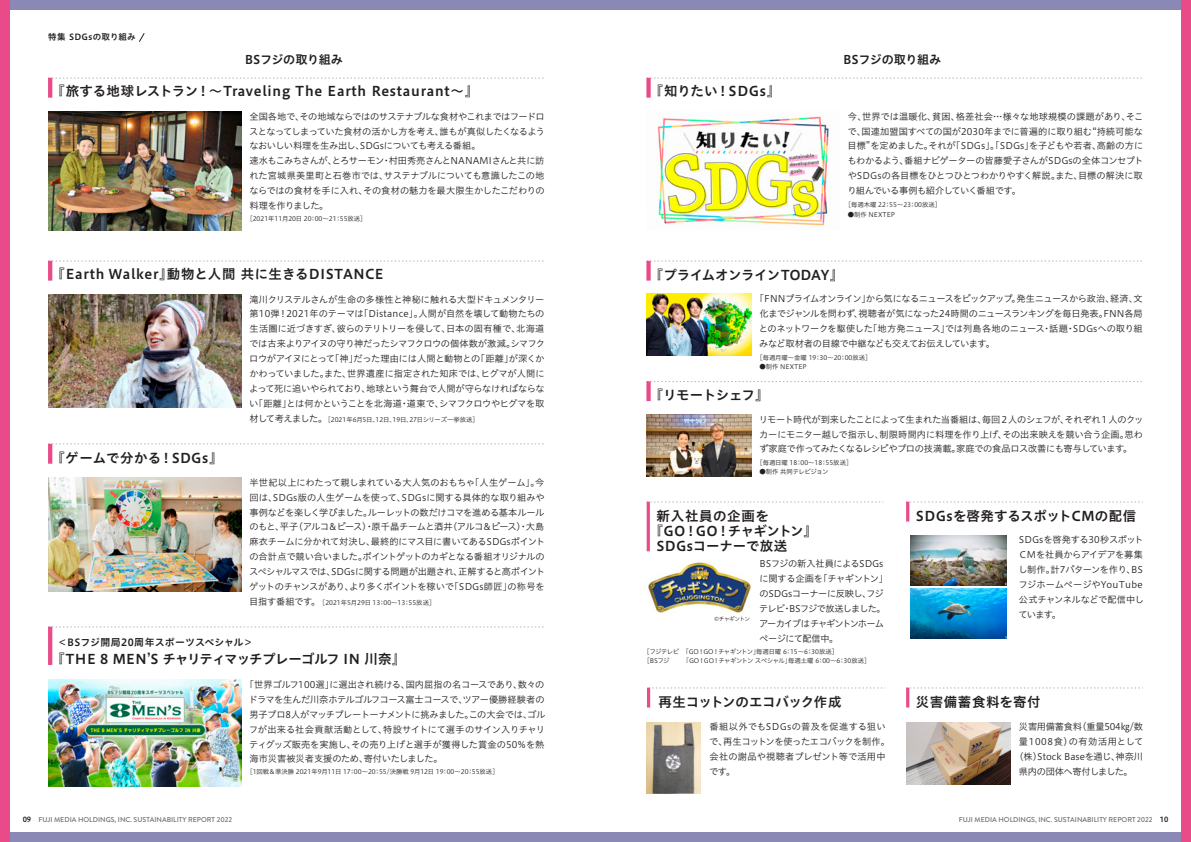
<style>
.page{position:relative;width:1191px;height:842px;background:#fff}
.page>*{position:absolute;margin:0;border:0;box-sizing:border-box;transform-origin:0 0}
.t1{font:13.5px "Hiragino UD Sans Std N W6";letter-spacing:.02em;color:#231f20}
.t2{font:13.5px "Hiragino UD Sans Std N W6";letter-spacing:.06em;color:#231f20}
.t3{font:13.5px "Hiragino UD Sans Std N W6";letter-spacing:-.025em;color:#231f20}
.t4{font:13.5px "Hiragino UD Sans Std N W6";letter-spacing:-.035em;color:#231f20}
.t5{font:13.5px "Hiragino UD Sans Std N W6";letter-spacing:-.05em;color:#231f20}
.t6{font:13.5px "Hiragino UD Sans Std N W6";letter-spacing:-.04em;color:#231f20}
.t7{font:13.5px "Hiragino UD Sans Std N W6";letter-spacing:.04em;color:#231f20}
.t8{font:13.5px "Hiragino UD Sans Std N W6";letter-spacing:.045em;color:#231f20}
.t9{font:12px "Hiragino UD Sans Std N W6";letter-spacing:-.02em;color:#231f20}
.t10{font:9.9px "Hiragino UD Sans Std N W6";letter-spacing:.02em;color:#231f20}
.t11{font:9.2px/14.9px "Hiragino UD Sans Std N W3";letter-spacing:-.035em;color:#231f20;text-align:justify}
.t12{font:9.2px/14.9px "Hiragino UD Sans Std N W3";letter-spacing:.015em;color:#231f20}
.t13{font:9.2px "Hiragino UD Sans Std N W3";letter-spacing:-.005em;color:#231f20}
.t14{font:9.2px "Hiragino UD Sans Std N W3";letter-spacing:.07em;color:#231f20}
.t15{font:8.5px "Hiragino UD Sans Std N W6";letter-spacing:.04em;color:#231f20}
.t16{font:500 7.1px "Brandon Grotesque";color:#6c6d70}
.t17{font:6.4px "Hiragino UD Sans Std N W3";color:#231f20}
.t18{font:6.4px/9.2px "Hiragino UD Sans Std N W3";letter-spacing:-.05em;color:#231f20}
.t19{font:6.4px "Hiragino UD Sans Std N W3";letter-spacing:-.065em;color:#231f20}
.t20{font:5.7px "Hiragino UD Sans Std N W3";letter-spacing:-.09em;color:#231f20}
.s1{font-family:"Koz Go Pr 6 N"}
.s2{font-family:"Hiragino UD Sans Std N W6";font-weight:400;color:#231f20}
</style>
<div class="page">
<img style="left:910px;top:588px;width:96px;height:51px">
<img style="left:646px;top:294px;width:105px;height:62px">
<svg style="left:650px;top:261px;width:492px;height:1px"></svg>
<svg style="left:646px;top:261px;width:4px;height:20px"></svg>
<img style="left:646px;top:414px;width:105px;height:62px">
<svg style="left:650px;top:381px;width:492px;height:1px"></svg>
<svg style="left:646px;top:381px;width:4px;height:20px"></svg>
<div style="left:0;top:0;width:1191px;height:10px;background:#8a88b5"></div>
<div style="left:0;top:832px;width:1191px;height:10px;background:#8a88b5"></div>
<div style="left:1181px;top:0;width:10px;height:842px;background:#e94b89"></div>
<div style="left:0;top:0;width:10px;height:842px;background:#e94b89"></div>
<svg style="left:139px;top:33px;width:6px;height:9px"></svg>
<img style="left:48px;top:112px;width:193px;height:119px">
<svg style="left:52px;top:78px;width:492px;height:1px"></svg>
<hr style="left:48px;top:78px;width:4px;height:20px;background:#e94b89">
<img style="left:657px;top:116px;width:173px;height:110px">
<svg style="left:650px;top:78px;width:492px;height:1px"></svg>
<svg style="left:646px;top:78px;width:4px;height:20px"></svg>
<img style="left:48px;top:294px;width:193px;height:114px">
<img style="left:48px;top:478px;width:193px;height:113px">
<svg style="left:52px;top:261px;width:492px;height:1px"></svg>
<hr style="left:48px;top:261px;width:4px;height:20px;background:#e94b89">
<svg style="left:52px;top:444px;width:492px;height:1px"></svg>
<hr style="left:48px;top:444px;width:4px;height:20px;background:#e94b89">
<svg style="left:52px;top:627px;width:492px;height:1px"></svg>
<img style="left:48px;top:680px;width:193px;height:106px">
<hr style="left:48px;top:627px;width:4px;height:38px;background:#e94b89">
<img style="left:648px;top:562px;width:103px;height:51px">
<svg style="left:650px;top:502px;width:233px;height:1px"></svg>
<svg style="left:646px;top:502px;width:4px;height:49px"></svg>
<svg style="left:909px;top:502px;width:231px;height:1px"></svg>
<hr style="left:906px;top:502px;width:3px;height:19px;background:#e94b89">
<img style="left:906px;top:722px;width:105px;height:62px">
<img style="left:910px;top:535px;width:96px;height:50px">
<svg style="left:909px;top:688px;width:231px;height:1px"></svg>
<img style="left:646px;top:722px;width:54px;height:72px">
<svg style="left:650px;top:688px;width:235px;height:1px"></svg>
<hr style="left:647px;top:688px;width:3px;height:19px;background:#e94b89">
<hr style="left:906px;top:688px;width:3px;height:19px;background:#e94b89">
<p class="t15" style="left:48px;top:30px;width:89px">特集 SDGsの取り組み</p>
<h2 class="t9" style="left:245px;top:50px;width:100px">BSフジの取り組み</h2>
<h1 class="t2" style="left:51px;top:81px;width:428px">『旅する地球レストラン！～Traveling The Earth Restaurant～』</h1>
<p class="t11" style="left:249px;top:108px;width:297px;text-align:left">全国各地で、その地域ならではのサステナブルな食材やこれまではフードロスとなってしまっていた食材の活かし方を考え、誰もが真似したくなるようなおいしい料理を生み出し、SDGsについても考える番組。<br>速水もこみちさんが、とろサーモン・村田秀亮さんとNANAMIさんと共に訪れた宮城県美里町と石巻市では、サステナブルについても意識したこの地ならではの食材を手に入れ、その食材の魅力を最大限生かしたこだわりの料理を作りました。</p>
<p class="t17" style="left:246px;top:214px;width:122px">［2021年11月20日 20：00～21：55放送］</p>
<h1 class="t1" style="left:51px;top:264px;width:334px">『Earth Walker』動物と人間 共に生きるDISTANCE</h1>
<h1 class="t1" style="left:650px;top:81px;width:132px">『知りたい！SDGs』</h1>
<h2 class="t9" style="left:843px;top:50px;width:100px">BSフジの取り組み</h2>
<p class="t11" style="left:847px;top:108px;width:297px">今、世界では温暖化、貧困、格差社会…様々な地球規模の課題があり、そこで、国連加盟国すべての国が2030年までに普遍的に取り組む“持続可能な目標”を定めました。それが「SDGs」。「SDGs」を子どもや若者、高齢の方にもわかるよう、番組ナビゲーターの皆藤愛子さんがSDGsの全体コンセプトやSDGsの各目標をひとつひとつわかりやすく解説。また、目標の解決に取り組んでいる事例も紹介していく番組です。</p>
<p class="t17" style="left:844px;top:200px;width:98px">［毎週木曜 22：55～23：00放送］</p>
<p class="t17" style="left:848px;top:209px;width:49px">●制作 NEXTEP</p>
<h1 class="t3" style="left:650px;top:264px;width:195px">『プライムオンラインTODAY』</h1>
<h1 class="t1" style="left:51px;top:447px;width:173px">『ゲームで分かる！SDGs』</h1>
<p class="t11" style="left:249px;top:291px;width:297px">滝川クリステルさんが生命の多様性と神秘に触れる大型ドキュメンタリー第10弾！2021年のテーマは「Distance」。人間が自然を壊して動物たちの生活圏に近づきすぎ、彼らのテリトリーを侵して、日本の固有種で、北海道では古来よりアイヌの守り神だったシマフクロウの個体数が激減。シマフクロウがアイヌにとって「神」だった理由には人間と動物との「距離」が深くかかわっていました。また、世界遺産に指定された知床では、ヒグマが人間によって死に追いやられており、地球という舞台で人間が守らなければならない「距離」とは何かということを北海道・道東で、シマフクロウやヒグマを取材して考えました。</p>
<p class="t11" style="left:759px;top:291px;width:385px;text-indent:-4px">「FNNプライムオンライン」から気になるニュースをピックアップ。発生ニュースから政治、経済、文化までジャンルを問わず、視聴者が気になった24時間のニュースランキングを毎日発表。FNN各局とのネットワークを駆使した「地方発ニュース」では列島各地のニュース・話題・SDGsへの取り組みなど取材者の目線で中継なども交えてお伝えしています。</p>
<p class="t17" style="left:759px;top:352px;width:114px">[毎週月曜～金曜 19：30～20：00放送］</p>
<p class="t17" style="left:759px;top:362px;width:49px">●制作 NEXTEP</p>
<h1 class="t6" style="left:650px;top:385px;width:120px">『リモートシェフ』</h1>
<p class="t11" style="left:759px;top:411px;width:386px">リモート時代が到来したことによって生まれた当番組は、毎回２人のシェフが、それぞれ１人のクッカーにモニター越しで指示し、制限時間内に料理を作り上げ、その出来映えを競い合う企画。思わず家庭で作ってみたくなるレシピやプロの技満載。家庭での食品ロス改善にも寄与しています。</p>
<p class="t17" style="left:324px;top:414px;width:156px">［2021年6月5日、12日、19日、27日シリーズ一挙放送］</p>
<p class="t17" style="left:759px;top:458px;width:94px">[毎週日曜 18：00～18：55放送］</p>
<p class="t19" style="left:759px;top:467px;width:70px">●制作 共同テレビジョン</p>
<p class="t11" style="left:249px;top:474px;width:297px">半世紀以上にわたって親しまれている大人気のおもちゃ「人生ゲーム」。今回は、SDGs版の人生ゲームを使って、SDGsに関する具体的な取り組みや事例などを楽しく学びました。ルーレットの数だけコマを進める基本ルールのもと、平子（アルコ＆ピース）・原千晶チームと酒井（アルコ＆ピース）・大島麻衣チームに分かれて対決し、最終的にマス目に書いてあるSDGsポイントの合計点で競い合いました。ポイントゲットのカギとなる番組オリジナルのスペシャルマスでは、SDGsに関する問題が出題され、正解すると高ポイントゲットのチャンスがあり、より多くポイントを稼いで「SDGs師匠」の称号を目指す番組です。</p>
<p class="t17" style="left:319px;top:598px;width:118px">［2021年5月29日 13：00～13：55放送］</p>
<p class="t10" style="left:57px;top:634px;width:197px">＜BSフジ開局20周年スポーツスペシャル＞</p>
<h1 class="t4" style="left:51px;top:649px;width:355px">『THE 8 MENʼS チャリティマッチプレーゴルフ IN 川奈』</h1>
<p class="t11" style="left:249px;top:676px;width:298px;text-indent:-4px">「世界ゴルフ100選」に選出され続ける、国内屈指の名コースであり、数々のドラマを生んだ川奈ホテルゴルフコース富士コースで、ツアー優勝経験者の男子プロ8人がマッチプレートーナメントに挑みました。この大会では、ゴルフが出来る社会貢献活動として、特設サイトにて選手のサイン入りチャリティグッズ販売を実施し、その売り上げと選手が獲得した賞金の50％を熱海市災害被災者支援のため、寄付いたしました。</p>
<p class="t17" style="left:246px;top:767px;width:254px">［1回戦＆準決勝 2021年9月11日 17：00～20：55/決勝戦 9月12日 19：00～20：55放送］</p>
<h1 class="t8" style="left:656px;top:506px;width:114px">新入社員の企画を</h1>
<h1 class="t5" style="left:650px;top:521px;width:169px">『GO！GO！チャギントン』</h1>
<h1 class="t1" style="left:656px;top:536px;width:132px">SDGsコーナーで放送</h1>
<p class="t20" style="left:714px;top:614px;width:37px"><span class="s1">©</span>チャギントン</p>
<p class="t11" style="left:759px;top:556px;width:130px;text-align:left">BSフジの新入社員によるSDGsに関する企画を「チャギントン」のSDGsコーナーに反映し、フジテレビ・BSフジで放送しました。アーカイブはチャギントンホームページにて配信中。</p>
<p class="t18" style="left:643px;top:646px;width:229px;text-indent:3px">[フジテレビ　「GO！GO！チャギントン」毎週日曜 6：15～6：30放送]<br>［BSフジ　　 「GO！GO！チャギントン スペシャル」毎週土曜 6：00～6：30放送］</p>
<h1 class="t3" style="left:658px;top:692px;width:184px">再生コットンのエコバック作成</h1>
<p class="t12" style="left:709px;top:719px;width:182px">番組以外でもSDGsの普及を促進する狙いで、再生コットンを使ったエコバックを制作。会社の謝品や視聴者プレゼント等で活用中です。</p>
<h1 class="t1" style="left:916px;top:506px;width:222px">SDGsを啓発するスポットCMの配信</h1>
<p class="t11" style="left:1018px;top:532px;width:127px">SDGsを啓発する30秒スポットＣＭを社員からアイデアを募集し制作。計7パターンを作り、BSフジホームページやYouTube公式チャンネルなどで配信中しています。</p>
<h1 class="t7" style="left:916px;top:692px;width:126px">災害備蓄食料を寄付</h1>
<p class="t11" style="left:1019px;top:719px;width:125px">災害用備蓄食料（重量504㎏/数</p>
<p class="t14" style="left:1019px;top:735px;width:126px">量1008食）の有効活用として</p>
<p class="t13" style="left:1014px;top:749px;width:130px">（株）Stock Baseを通じ、神奈川</p>
<p class="t11" style="left:1019px;top:763px;width:115px">県内の団体へ寄付しました。</p>
<p class="t16" style="left:23px;top:815px;width:211px"><span class="s2">09</span> FUJI MEDIA HOLDINGS, INC. SUSTAINABILITY REPORT 2022</p>
<p class="t16" style="left:958px;top:815px;width:211px">FUJI MEDIA HOLDINGS, INC. SUSTAINABILITY REPORT 2022 <span class="s2">10</span></p>
</div>
